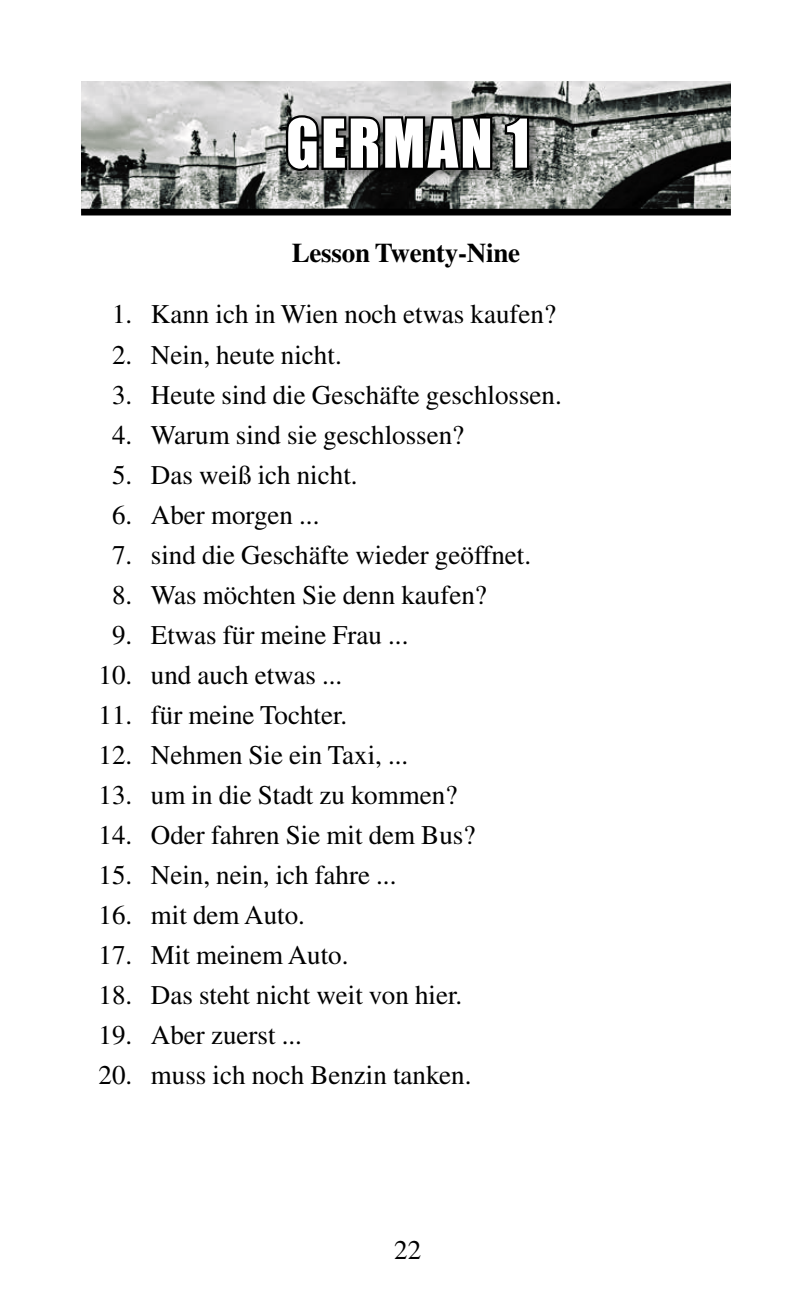
<style>
.page{position:relative;width:812px;height:1297px;background:#fff}
.page>*{position:absolute;margin:0;border:0;box-sizing:border-box;transform-origin:0 0}
.t1{font:62.1px "Impact";letter-spacing:.04em;color:#fff;scale:.96 1}
.t2{font:27px/40.1px "Times";color:#000;text-align:center}
.t3{font:700 27px "Times";letter-spacing:-.01em;color:#000}
</style>
<div class="page">
<img style="left:81px;top:81px;width:649px;height:128px">
<div style="left:280px;top:109px;width:265px;height:77px;background:#000;opacity:.55"></div>
<svg style="left:283px;top:81px;width:211px;height:95px;background:#666766"></svg>
<svg style="left:502px;top:112px;width:29px;height:60px;background:#505250"></svg>
<div style="left:81px;top:209px;width:649px;height:6px;background:#000"></div>
<h1 class="t1" style="left:286px;top:95px;width:255px">GERMAN 1</h1>
<p class="t2" style="left:98px;top:294px;width:35px">1.<br>2.<br>3.<br>4.<br>5.<br>6.<br>7.<br>8.<br>9.<br>10.<br>11.<br>12.<br>13.<br>14.<br>15.<br>16.<br>17.<br>18.<br>19.<br>20.</p>
<p class="t3" style="left:291px;top:236px;width:230px">Lesson Twenty-Nine</p>
<p class="t2" style="left:151px;top:294px;width:412px;text-align:left">Kann ich in Wien noch etwas kaufen?<br>Nein, heute nicht.<br>Heute sind die Geschäfte geschlossen.<br>Warum sind sie geschlossen?<br>Das weiß ich nicht.<br>Aber morgen ...<br>sind die Geschäfte wieder geöffnet.<br>Was möchten Sie denn kaufen?<br>Etwas für meine Frau ...<br>und auch etwas ...<br>für meine Tochter.<br>Nehmen Sie ein Taxi, ...<br>um in die Stadt zu kommen?<br>Oder fahren Sie mit dem Bus?<br>Nein, nein, ich fahre ...<br>mit dem Auto.<br>Mit meinem Auto.<br>Das steht nicht weit von hier.<br>Aber zuerst ...<br>muss ich noch Benzin tanken.</p>
<p class="t2" style="left:394px;top:1229px;width:28px">22</p>
</div>
